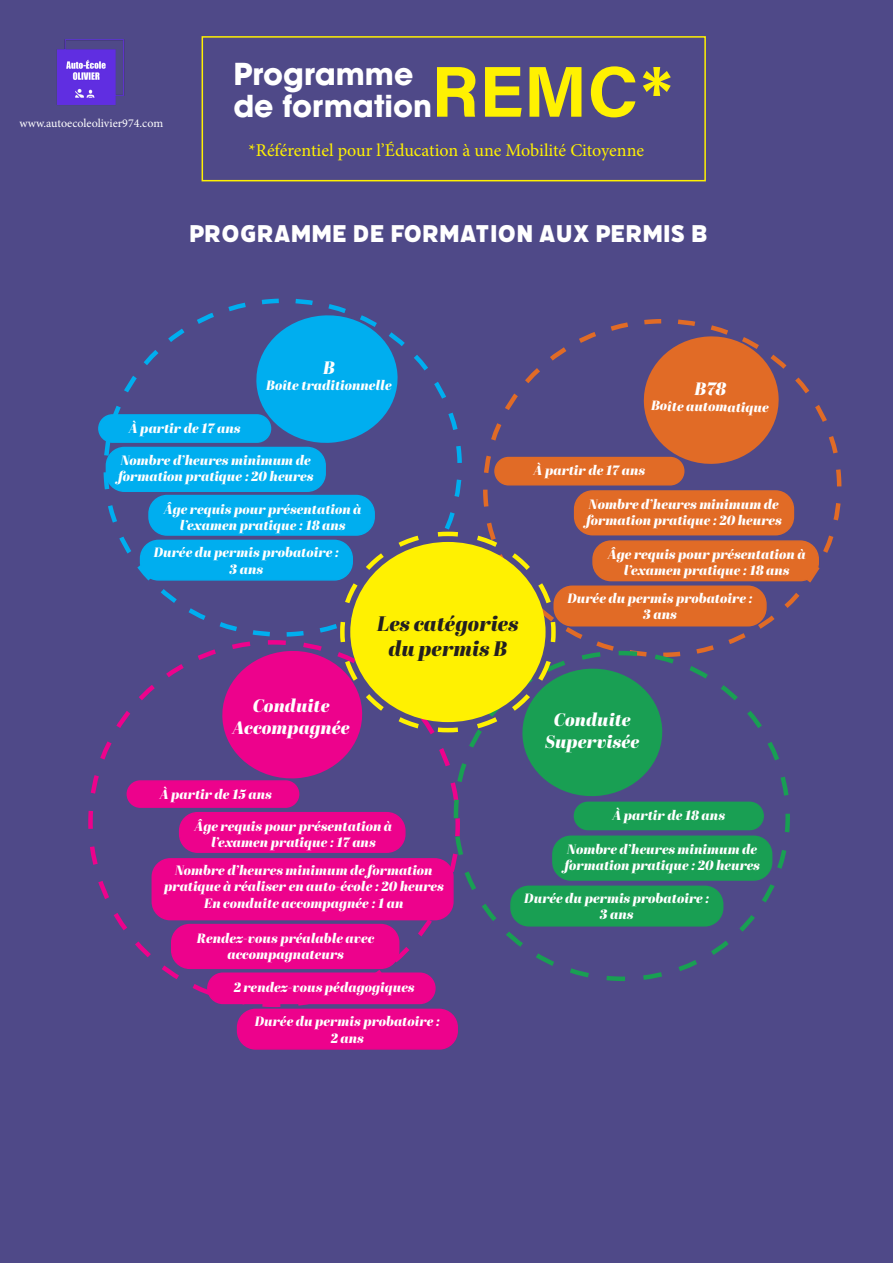
<style>
.page{position:relative;width:893px;height:1263px;background:#4f4988}
.page>*{position:absolute;margin:0;border:0;box-sizing:border-box;transform-origin:0 0}
.t1{font:700 72px "Acumin Pro";color:#fff101}
.t2{font:700 30px "ITC Avant Garde Pro";color:#fff}
.t3{font:27px "Filicudi Solid";color:#fff}
.t4{font:italic 21px/25.2px "Abril Fatface";color:#231f20;text-align:center}
.t5{font:18px "Minion Pro";color:#fff101}
.t6{font:italic 18px "Abril Fatface";color:#fff}
.t7{font:italic 13.5px/16.2px "Abril Fatface";color:#fff;text-align:center}
.t8{font:12px "Minion Pro";color:#fff}
</style>
<div class="page">
<div style="left:202px;top:36px;width:504px;height:145px;border:2px solid #fff101"></div>
<img style="left:0;top:9px;width:197px;height:147px">
<div style="left:86px;top:638px;width:376px;height:371px;background:#4f4988"></div>
<div style="left:127px;top:780px;width:172px;height:28px;border:2px solid #ed028c;border-radius:13px"></div>
<div style="left:293px;top:831px;width:310px;height:177px;background:#4f4988"></div>
<div style="left:452px;top:807px;width:340px;height:176px;background:#4f4988"></div>
<div style="left:152px;top:859px;width:301px;height:61px;background:#ed028c;border-radius:18px"></div>
<div style="left:152px;top:858px;width:302px;height:62px;border:2px solid #ed028c;border-radius:18px"></div>
<div style="left:238px;top:1009px;width:219px;height:40px;background:#ed028c;border-radius:18px"></div>
<div style="left:237px;top:1009px;width:221px;height:41px;border:2px solid #ed028c;border-radius:18px"></div>
<div style="left:172px;top:924px;width:227px;height:44px;background:#ed028c;border-radius:18px"></div>
<div style="left:171px;top:924px;width:228px;height:45px;border:2px solid #ed028c;border-radius:18px"></div>
<div style="left:208px;top:973px;width:227px;height:30px;background:#ed028c;border-radius:15px"></div>
<div style="left:207px;top:972px;width:229px;height:32px;border:2px solid #ed028c;border-radius:15px"></div>
<div style="left:574px;top:802px;width:189px;height:27px;background:#199f53;border-radius:14px"></div>
<div style="left:574px;top:802px;width:190px;height:28px;border:2px solid #199f53;border-radius:14px"></div>
<div style="left:553px;top:836px;width:219px;height:44px;background:#199f53;border-radius:18px"></div>
<div style="left:552px;top:835px;width:220px;height:46px;border:2px solid #199f53;border-radius:18px"></div>
<div style="left:511px;top:886px;width:212px;height:40px;background:#199f53;border-radius:18px"></div>
<div style="left:510px;top:885px;width:213px;height:41px;border:2px solid #199f53;border-radius:18px"></div>
<div style="left:180px;top:813px;width:225px;height:39px;background:#ed028c;border-radius:18px"></div>
<div style="left:179px;top:812px;width:227px;height:41px;border:2px solid #ed028c;border-radius:18px"></div>
<svg style="left:87px;top:296px;width:757px;height:511px;background:#6a667c"></svg>
<p class="t8" style="left:19px;top:115px;width:145px">www.autoecoleolivier974.com</p>
<p class="t2" style="left:233px;top:54px;width:182px">Programme</p>
<p class="t2" style="left:233px;top:86px;width:200px">de formation</p>
<p class="t1" style="left:431px;top:41px;width:243px">REMC*</p>
<p class="t5" style="left:248px;top:138px;width:397px">*Référentiel pour l’Éducation à une Mobilité Citoyenne</p>
<p class="t3" style="left:189px;top:217px;width:520px">PROGRAMME DE FORMATION AUX PERMIS B</p>
<p class="t6" style="left:323px;top:355px;width:13px">B</p>
<p class="t7" style="left:266px;top:377px;width:127px">Boîte traditionnelle</p>
<p class="t7" style="left:651px;top:397px;width:119px;rotate:1deg">Boîte automatique</p>
<p class="t7" style="left:129px;top:419px;width:113px">À partir de 17 ans</p>
<p class="t7" style="left:118px;top:452px;width:197px;text-align:left">Nombre d’heures minimum de formation pratique : 20 heures</p>
<p class="t7" style="left:164px;top:500px;width:199px">Âge requis pour présentation à l’examen pratique : 18 ans</p>
<p class="t7" style="left:154px;top:544px;width:187px">Durée du permis probatoire :<br>3 ans</p>
<p class="t6" style="left:253px;top:693px;width:78px">Conduite</p>
<p class="t6" style="left:233px;top:714px;width:119px">Accompagnée</p>
<p class="t7" style="left:160px;top:785px;width:114px">À partir de 15 ans</p>
<p class="t4" style="left:377px;top:610px;width:143px">Les catégories du permis B</p>
<p class="t7" style="left:534px;top:462px;width:113px">À partir de 17 ans</p>
<p class="t7" style="left:586px;top:495px;width:197px;text-align:left">Nombre d’heures minimum de formation pratique : 20 heures</p>
<p class="t7" style="left:608px;top:546px;width:199px">Âge requis pour présentation à l’examen pratique : 18 ans</p>
<p class="t7" style="left:567px;top:590px;width:187px">Durée du permis probatoire :<br>3 ans</p>
<p class="t6" style="left:554px;top:707px;width:78px">Conduite</p>
<p class="t6" style="left:545px;top:728px;width:96px">Supervisée</p>
<p class="t7" style="left:195px;top:817px;width:199px">Âge requis pour présentation à l’examen pratique : 17 ans</p>
<p class="t7" style="left:175px;top:862px;width:259px">Nombre d’heures minimum de formation</p>
<p class="t7" style="left:164px;top:878px;width:281px">pratique à réaliser en auto-école : 20 heures</p>
<p class="t7" style="left:204px;top:894px;width:201px">En conduite accompagnée : 1 an</p>
<p class="t7" style="left:197px;top:929px;width:179px">Rendez-vous préalable avec accompagnateurs</p>
<p class="t7" style="left:234px;top:978px;width:182px">2 rendez-vous pédagogiques</p>
<p class="t7" style="left:255px;top:1013px;width:187px">Durée du permis probatoire :<br>2 ans</p>
<p class="t7" style="left:612px;top:807px;width:114px">À partir de 18 ans</p>
<p class="t7" style="left:564px;top:841px;width:197px;text-align:left">Nombre d’heures minimum de formation pratique : 20 heures</p>
<p class="t7" style="left:524px;top:890px;width:187px">Durée du permis probatoire :<br>3 ans</p>
</div>
